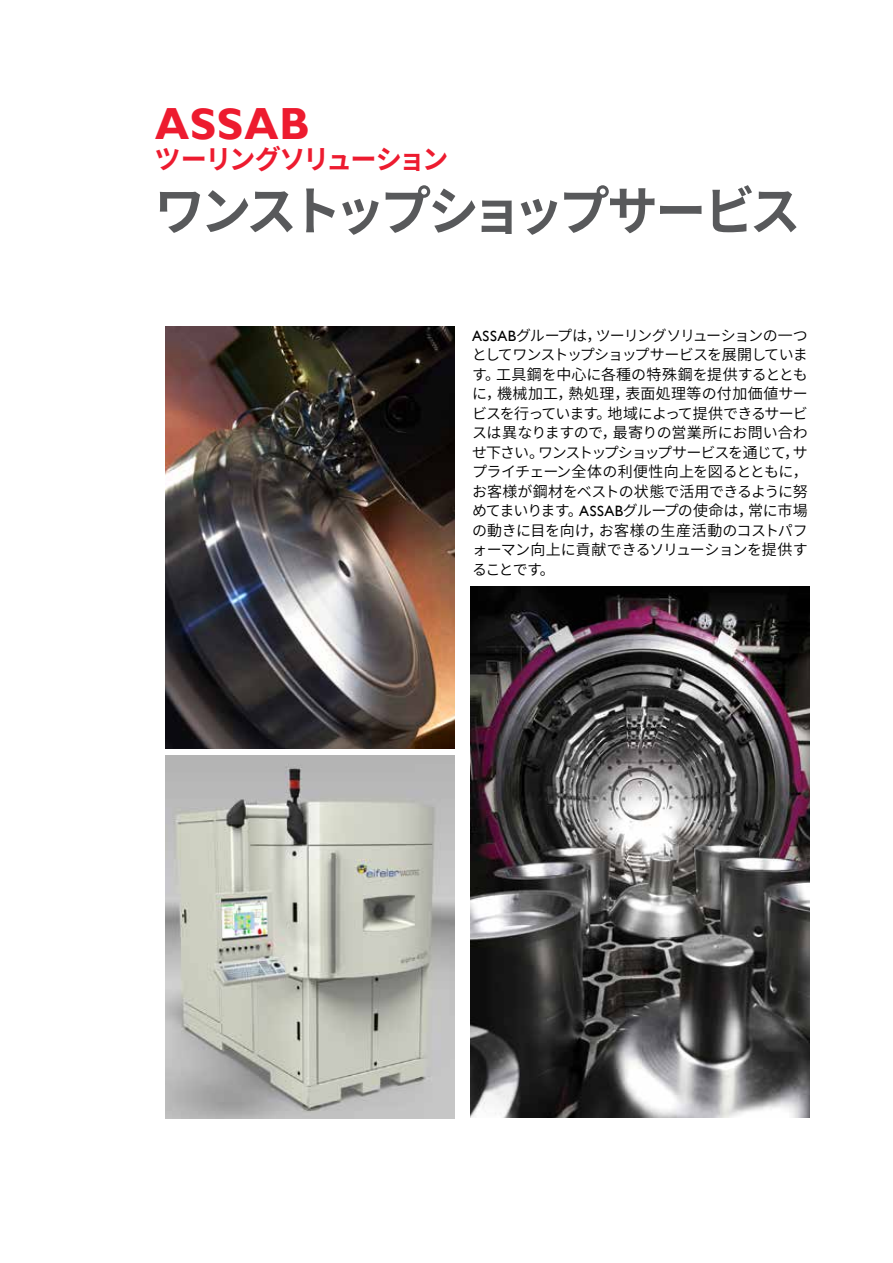
<style>
.page{position:relative;width:893px;height:1263px;background:#fff}
.page>*{position:absolute;margin:0;border:0;box-sizing:border-box;transform-origin:0 0}
.t1{font:700 52.5px "Source Han Sans JP";letter-spacing:-.095em;color:#58595b}
.t2{font:700 45px "Assab Gill";letter-spacing:.025em;color:#ed1b2f}
.t3{font:700 27px "Source Han Sans JP";letter-spacing:-.065em;color:#ed1b2f}
.t4{font:15px/19.5px "Source Han Sans JP";letter-spacing:-.02em;color:#000;text-align:justify}
.s1{font-family:"Assab Gill"}
</style>
<div class="page">
<img style="left:166px;top:756px;width:289px;height:362px">
<img style="left:471px;top:586px;width:339px;height:532px">
<img style="left:166px;top:326px;width:289px;height:422px">
<h2 class="t2" style="left:155px;top:98px;width:156px">ASSAB</h2>
<h3 class="t3" style="left:155px;top:143px;width:295px">ツーリングソリューション</h3>
<h1 class="t1" style="left:154px;top:181px;width:648px">ワンストップショップサービス</h1>
<p class="t4" style="left:472px;top:326px;width:337px"><span class="s1">ASSAB</span>グループは，ツーリングソリューションの一つとしてワンストップショップサービスを展開しています。工具鋼を中心に各種の特殊鋼を提供するとともに，機械加工，熱処理，表面処理等の付加価値サービスを行っています。地域によって提供できるサービスは異なりますので，最寄りの営業所にお問い合わせ下さい。ワンストップショップサービスを通じて，サプライチェーン全体の利便性向上を図るとともに，お客様が鋼材をベストの状態で活用できるように努めてまいります。<span class="s1">ASSAB</span>グループの使命は，常に市場の動きに目を向け，お客様の生産活動のコストパフォーマン向上に貢献できるソリューションを提供することです。</p>
</div>
